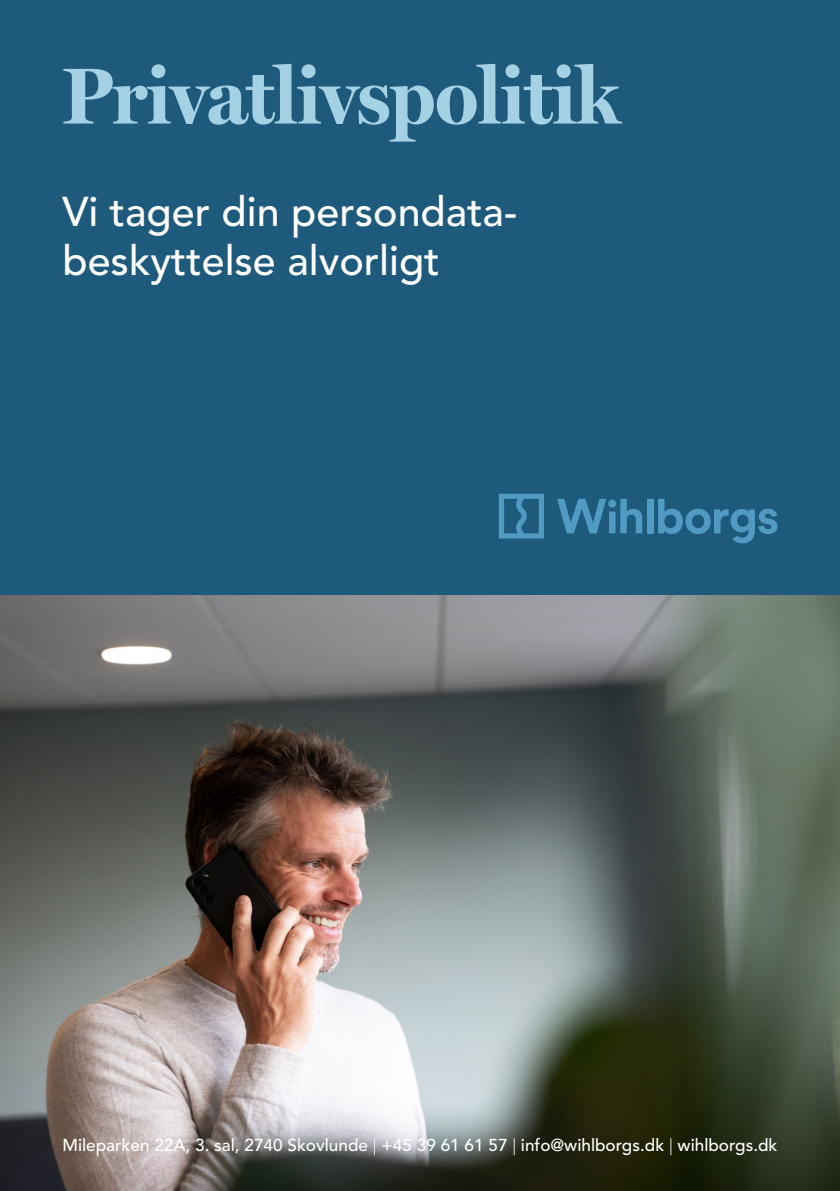
<style>
.page{position:relative;width:840px;height:1191px;background:#fff}
.page>*{position:absolute;margin:0;border:0;box-sizing:border-box;transform-origin:0 0}
.t1{font:700 80px "Miller Display";color:#a5d1e5}
.t2{font:500 41.2px/49.6px "Avenir LT Std";color:#fff}
.t3{font:500 17.2px "Avenir LT Std";color:#fff}
.s1{font-weight:300}
</style>
<div class="page">
<div style="left:0;top:0;width:839px;height:595px;background:#1e5a7c"></div>
<img style="left:0;top:595px;width:839px;height:596px">
<svg style="left:499px;top:494px;width:44px;height:44px"></svg>
<svg style="left:557px;top:499px;width:85px;height:34px"></svg>
<div style="left:646px;top:499px;width:7px;height:34px;background:#519ac2"></div>
<svg style="left:658px;top:499px;width:119px;height:44px"></svg>
<p class="t1" style="left:62px;top:50px;width:558px">Privatlivspolitik</p>
<p class="t2" style="left:62px;top:188px;width:456px">Vi tager din persondata&shy;beskyttelse alvorligt</p>
<p class="t3" style="left:62px;top:1134px;width:716px">Mileparken 22A, 3. sal, 2740 Skovlunde <span class="s1">|</span> +45 39 61 61 57 <span class="s1">|</span> info@wihlborgs.dk <span class="s1">|</span> wihlborgs.dk</p>
</div>
